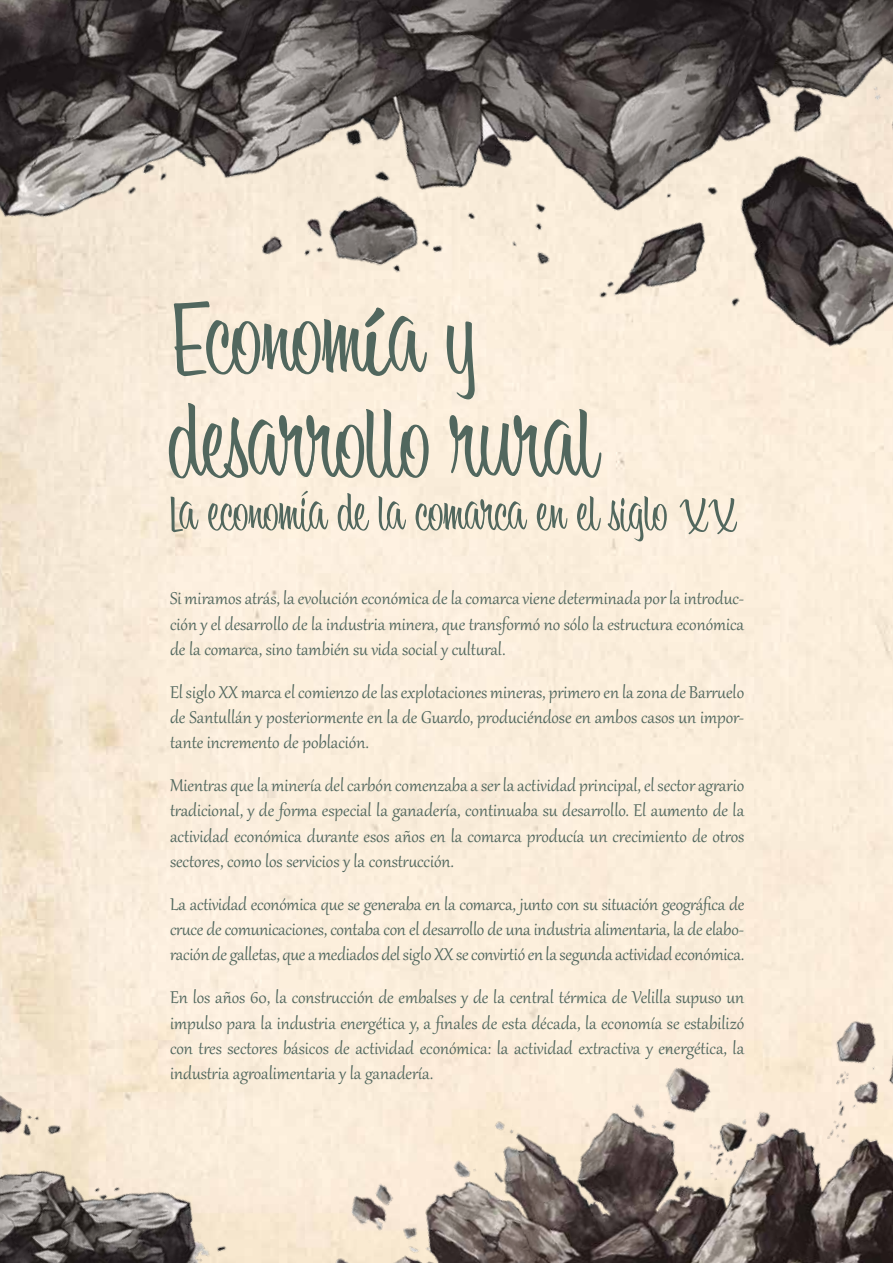
<style>
.page{position:relative;width:893px;height:1263px;background:#fff}
.page>*{position:absolute;margin:0;border:0;box-sizing:border-box;transform-origin:0 0}
.t1{font:105px/103.5px "Bounce Script";color:#51675e}
.t2{font:52.5px "Bounce Script";letter-spacing:-.005em;color:#51675e}
.t3{font:21px/25.2px "Gabriola";color:#51675e;text-align:justify}
.s1{font-family:"Eds Market Upright Script"}
</style>
<div class="page">
<img style="left:0;top:0;width:893px;height:535px">
<img style="left:0;top:1018px;width:275px;height:245px">
<img style="left:275px;top:966px;width:618px;height:297px">
<h1 class="t1" style="left:170px;top:297px;width:428px">Econom<span class="s1">í</span>a y desarrollo rural</h1>
<h2 class="t2" style="left:170px;top:483px;width:568px">La economía de la comarca en el siglo XX</h2>
<p class="t3" style="left:170px;top:584px;width:576px">Si miramos atrás, la evolución económica de la comarca viene determinada por la introduc&shy;ción y el desarrollo de la industria minera, que transformó no sólo la estructura económica de la comarca, sino también su vida social y cultural.</p>
<p class="t3" style="left:170px;top:678px;width:576px">El siglo XX marca el comienzo de las explotaciones mineras, primero en la zona de Barruelo de Santullán y posteriormente en la de Guardo, produciéndose en ambos casos un impor&shy;tante incremento de población.</p>
<p class="t3" style="left:170px;top:771px;width:576px">Mientras que la minería del carbón comenzaba a ser la actividad principal, el sector agrario tradicional, y de forma especial la ganadería, continuaba su desarrollo. El aumento de la actividad económica durante esos años en la comarca producía un crecimiento de otros sectores, como los servicios y la construcción.</p>
<p class="t3" style="left:170px;top:890px;width:576px">La actividad económica que se generaba en la comarca, junto con su situación geográfica de cruce de comunicaciones, contaba con el desarrollo de una industria alimentaria, la de elabo&shy;ración de galletas, que a mediados del siglo XX se convirtió en la segunda actividad económica.</p>
<p class="t3" style="left:170px;top:983px;width:576px">En los años 60, la construcción de embalses y de la central térmica de Velilla supuso un impulso para la industria energética y, a finales de esta década, la economía se estabilizó con tres sectores básicos de actividad económica: la actividad extractiva y energética, la industria agroalimentaria y la ganadería.</p>
</div>
